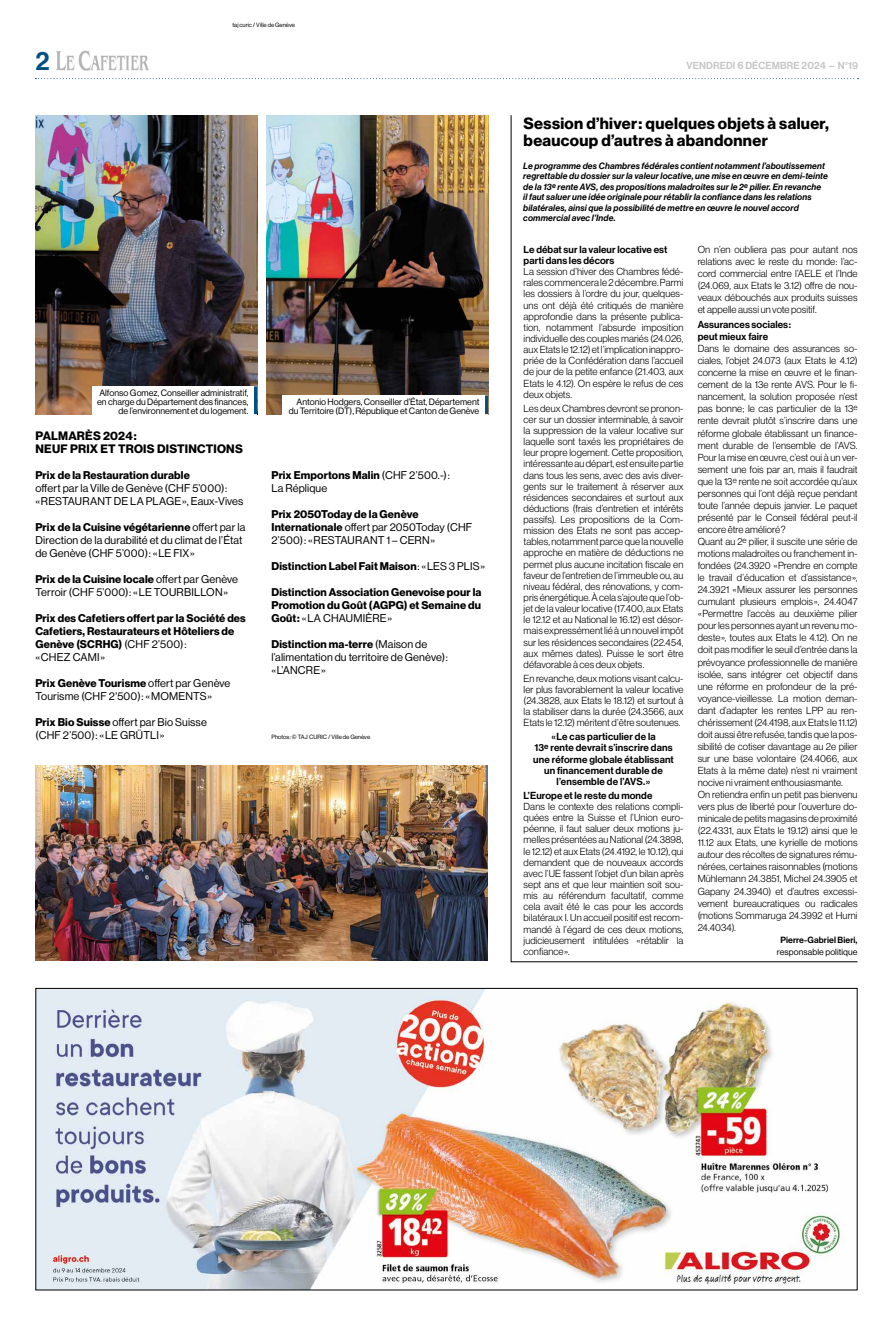
<style>
.page{position:relative;width:893px;height:1333px;background:#fff}
.page>*{position:absolute;margin:0;border:0;box-sizing:border-box;transform-origin:0 0}
.t1{font:26px "N Haas Grotesk DS Pro 65 Md";color:#005081}
.Titre{font:16px/17px "N Haas Grotesk DS Pro 75 Bd";letter-spacing:.02em;color:#000}
.Titre-2{font:12px/13px "N Haas Grotesk DS Pro 75 Bd";letter-spacing:.015em;color:#000}
.Titre-3{font:11px/13px "N Haas Grotesk DS Pro 55 Rg";letter-spacing:.01em;color:#000}
.Titre-4{font:11px/13px "N Haas Grotesk DS Pro 75 Bd";letter-spacing:.015em;color:#000}
.Titre-5{font:10px/11.1px "N Haas Grotesk DS Pro 45 Lt";letter-spacing:.005em;color:#000;text-align:justify}
.Titre-6{font:10px/11.1px "N Haas Grotesk DS Pro 65 Md";letter-spacing:.01em;color:#000}
.t2{font:10px "N Haas Grotesk DS Pro 65 Md";letter-spacing:.015em;color:#c6c6c6}
.Titre-7{font:9px/10.5px "N Haas Grotesk DS Pro 66 Md It";letter-spacing:.015em;color:#000}
.t3{font:9px/9px "N Haas Grotesk DS Pro 55 Rg";color:#000;text-align:right}
.Titre-8{font:8.8px/12px "N Haas Grotesk DS Pro 65 Md";letter-spacing:.01em;color:#000;text-align:center}
.t4{font:6px "N Haas Grotesk DS Pro 55 Rg";color:#000}
.s1{font-family:"N Haas Grotesk DS Pro 75 Bd"}
.s2{font-family:"N Haas Grotesk DS Pro 55 Rg"}
</style>
<div class="page">
<svg style="left:35px;top:78px;width:823px;height:1px"></svg>
<img style="left:57px;top:51px;width:92px;height:20px">
<svg style="left:511px;top:115px;width:347px;height:847px"></svg>
<img style="left:37px;top:990px;width:807px;height:298px">
<img style="left:35px;top:115px;width:222px;height:299px">
<img style="left:266px;top:115px;width:222px;height:299px">
<img style="left:35px;top:765px;width:453px;height:195px">
<div style="left:92px;top:386px;width:165px;height:33px;background:#fff"></div>
<hr style="left:254px;top:388px;width:3px;height:24px;background:#005081">
<div style="left:283px;top:395px;width:205px;height:24px;background:#fff"></div>
<hr style="left:485px;top:397px;width:3px;height:15px;background:#005081">
<p class="t4" style="left:232px;top:22px;width:64px">taj curic / Ville de Genève</p>
<h1 class="t1" style="left:35px;top:45px;width:16px">2</h1>
<p class="t2" style="left:686px;top:60px;width:173px">VENDREDI 6 DÉCEMBRE 2024 – N°19</p>
<p class="t3" style="left:97px;top:388px;width:153px">Alfonso Gomez, Conseiller administratif, en charge du Département des finances, de l’environnement et du logement.</p>
<p class="t3" style="left:289px;top:397px;width:192px">Antonio Hodgers, Conseiller d’État, Département du Territoire (DT), République et Canton de Genève</p>
<p class="Titre-2" style="left:35px;top:430px;width:209px">PALMARÈS 2024 :<br>NEUF PRIX ET TROIS DISTINCTIONS</p>
<p class="Titre-3" style="left:35px;top:469px;width:210px"><span class="s1">Prix de la Restauration durable<br></span>offert par la Ville de Genève (CHF 5’000) :<br>« RESTAURANT DE LA PLAGE », Eaux-Vives</p>
<p class="Titre-3" style="left:35px;top:521px;width:211px"><span class="s1">Prix de la Cuisine végétarienne</span> offert par la<br>Direction de la durabilité et du climat de l’État de Genève (CHF 5’000) : « LE FIX »</p>
<p class="Titre-3" style="left:35px;top:573px;width:204px"><span class="s1">Prix de la Cuisine locale</span> offert par Genève<br>Terroir (CHF 5’000) : « LE TOURBILLON »</p>
<p class="Titre-4" style="left:35px;top:612px;width:212px">Prix des Cafetiers offert par la Société des<br>Cafetiers, Restaurateurs et Hôteliers de<br>Genève (SCRHG) <span class="s2">(CHF 2’500) :<br>« CHEZ CAMI »</span></p>
<p class="Titre-3" style="left:35px;top:677px;width:196px"><span class="s1">Prix Genève Tourisme</span> offert par Genève<br>Tourisme (CHF 2'500) : « MOMENTS »</p>
<p class="Titre-3" style="left:35px;top:716px;width:173px"><span class="s1">Prix Bio Suisse</span> offert par Bio Suisse (CHF 2’500) : « LE GRÜTLI »</p>
<p class="Titre-3" style="left:271px;top:469px;width:180px"><span class="s1">Prix Emportons Malin</span> (CHF 2’500.-) :<br>La Réplique</p>
<p class="Titre-3" style="left:271px;top:508px;width:202px"><span class="s1">Prix 2050Today de la Genève<br>Internationale</span> offert par 2050Today (CHF<br>2’500) : « RESTAURANT 1 – CERN »</p>
<p class="Titre-4" style="left:271px;top:560px;width:215px">Distinction Label Fait Maison <span class="s2">: « LES 3 PLIS »</span></p>
<p class="Titre-4" style="left:271px;top:586px;width:212px;text-align:justify">Distinction Association Genevoise pour la Promotion du Goût (AGPG) et Semaine du Goût : <span class="s2">« LA CHAUMIÈRE »</span></p>
<p class="Titre-3" style="left:271px;top:638px;width:178px"><span class="s1">Distinction ma-terre</span> (Maison de l’alimentation du territoire de Genève) : « L’ANCRE »</p>
<p class="t4" style="left:271px;top:733px;width:100px">Photos : © TAJ CURIC / Ville de Genève</p>
<p class="Titre" style="left:524px;top:115px;width:307px">Session d’hiver : quelques objets à saluer, beaucoup d’autres à abandonner</p>
<p class="Titre-7" style="left:523px;top:161px;width:306px">Le programme des Chambres fédérales contient notamment l’aboutissement regrettable du dossier sur la valeur locative, une mise en œuvre en demi-teinte de la 13<sup>e</sup> rente AVS, des propositions maladroites sur le 2<sup>e</sup> pilier. En revanche<br>il faut saluer une idée originale pour rétablir la confiance dans les relations bilatérales, ainsi que la possibilité de mettre en œuvre le nouvel accord commercial avec l’Inde.</p>
<p class="Titre-6" style="left:524px;top:244px;width:145px">Le débat sur la valeur locative est parti dans les décors</p>
<p class="Titre-5" style="left:524px;top:266px;width:161px">La session d’hiver des Chambres fédé&shy;rales commencera le 2 décembre. Parmi les dossiers à l’ordre du jour, quelques&shy;uns ont déjà été critiqués de manière approfondie dans la présente publica&shy;tion, notamment l’absurde imposition individuelle des couples mariés (24.026, aux Etats le 12.12) et l’implication inappro&shy;priée de la Confédération dans l’accueil de jour de la petite enfance (21.403, aux Etats le 4.12). On espère le refus de ces deux objets.</p>
<p class="Titre-5" style="left:524px;top:402px;width:161px">Les deux Chambres devront se pronon&shy;cer sur un dossier interminable, à savoir la suppression de la valeur locative sur laquelle sont taxés les propriétaires de leur propre logement. Cette proposition, intéressante au départ, est ensuite partie dans tous les sens, avec des avis diver&shy;gents sur le traitement à réserver aux résidences secondaires et surtout aux déductions (frais d’entretien et intérêts passifs). Les propositions de la Com&shy;mission des Etats ne sont pas accep&shy;tables, notamment parce que la nouvelle approche en matière de déductions ne permet plus aucune incitation fiscale en faveur de l’entretien de l’immeuble ou, au niveau fédéral, des rénovations, y com&shy;pris énergétique. À cela s’ajoute que l’ob&shy;jet de la valeur locative (17.400, aux Etats le 12.12 et au National le 16.12) est désor&shy;mais expressément lié à un nouvel impôt sur les résidences secondaires (22.454, aux mêmes dates). Puisse le sort être défavorable à ces deux objets.</p>
<p class="Titre-5" style="left:524px;top:672px;width:161px">En revanche, deux motions visant calcu&shy;ler plus favorablement la valeur locative (24.3828, aux Etats le 18.12) et surtout à la stabiliser dans la durée (24.3566, aux Etats le 12.12) méritent d’être soutenues.</p>
<p class="Titre-6" style="left:533px;top:731px;width:142px;text-align:center">« Le cas particulier de la<br>13<sup>e</sup> rente devrait s’inscrire dans une réforme globale établissant un financement durable de l’ensemble de l’AVS. »</p>
<p class="Titre-6" style="left:524px;top:790px;width:130px">L’Europe et le reste du monde</p>
<p class="Titre-5" style="left:524px;top:801px;width:161px">Dans le contexte des relations compli&shy;quées entre la Suisse et l’Union euro&shy;péenne, il faut saluer deux motions ju&shy;melles présentées au National (24.3898, le 12.12) et aux Etats (24.4192, le 10.12), qui demandent que de nouveaux accords avec l’UE fassent l’objet d’un bilan après sept ans et que leur maintien soit sou&shy;mis au référendum facultatif, comme cela avait été le cas pour les accords bilatéraux I. Un accueil positif est recom&shy;mandé à l’égard de ces deux motions, judicieusement intitulées « rétablir la confiance ».</p>
<p class="Titre-5" style="left:698px;top:243px;width:161px;line-height:12px">On n’en oubliera pas pour autant nos relations avec le reste du monde : l’ac&shy;cord commercial entre l’AELE et l’Inde (24.069, aux Etats le 3.12) offre de nou&shy;veaux débouchés aux produits suisses et appelle aussi un vote positif.</p>
<p class="Titre-6" style="left:698px;top:319px;width:95px;line-height:12px">Assurances sociales : peut mieux faire</p>
<p class="Titre-5" style="left:698px;top:342px;width:161px;line-height:12px">Dans le domaine des assurances so&shy;ciales, l’objet 24.073 (aux Etats le 4.12) concerne la mise en œuvre et le finan&shy;cement de la 13e rente AVS. Pour le fi&shy;nancement, la solution proposée n’est pas bonne ; le cas particulier de la 13<sup>e </sup>rente devrait plutôt s’inscrire dans une réforme globale établissant un finance&shy;ment durable de l’ensemble de l’AVS.<br>Pour la mise en œuvre, c’est oui à un ver&shy;sement une fois par an, mais il faudrait que la 13<sup>e</sup> rente ne soit accordée qu’aux personnes qui l’ont déjà reçue pendant toute l’année depuis janvier. Le paquet présenté par le Conseil fédéral peut-il encore être amélioré ?</p>
<p class="Titre-5" style="left:698px;top:535px;width:161px;line-height:12px">Quant au 2<sup>e</sup> pilier, il suscite une série de motions maladroites ou franchement in&shy;fondées (24.3920 « Prendre en compte le travail d’éducation et d’assistance », 24.3921 « Mieux assurer les personnes cumulant plusieurs emplois », 24.4047 « Permettre l’accès au deuxième pilier pour les personnes ayant un revenu mo&shy;deste », toutes aux Etats le 4.12). On ne doit pas modifier le seuil d’entrée dans la prévoyance professionnelle de manière isolée, sans intégrer cet objectif dans une réforme en profondeur de la pré&shy;voyance-vieillesse. La motion deman&shy;dant d’adapter les rentes LPP au ren&shy;chérissement (24.4198, aux Etats le 11.12) doit aussi être refusée, tandis que la pos&shy;sibilité de cotiser davantage au 2e pilier sur une base volontaire (24.4066, aux Etats à la même date) n’est ni vraiment nocive ni vraiment enthousiasmante.</p>
<p class="Titre-5" style="left:698px;top:788px;width:161px;line-height:12px">On retiendra enfin un petit pas bienvenu vers plus de liberté pour l’ouverture do&shy;minicale de petits magasins de proximité (22.4331, aux Etats le 19.12) ainsi que le 11.12 aux Etats, une kyrielle de motions autour des récoltes de signatures rému&shy;nérées, certaines raisonnables (motions Mühlemann 24.3851, Michel 24.3905 et Gapany 24.3940) et d’autres excessi&shy;vement bureaucratiques ou radicales (motions Sommaruga 24.3992 et Hurni 24.4034).</p>
<p class="Titre-8" style="left:777px;top:933px;width:82px">Pierre-Gabriel Bieri, <span class="s2">responsable politique</span></p>
</div>
